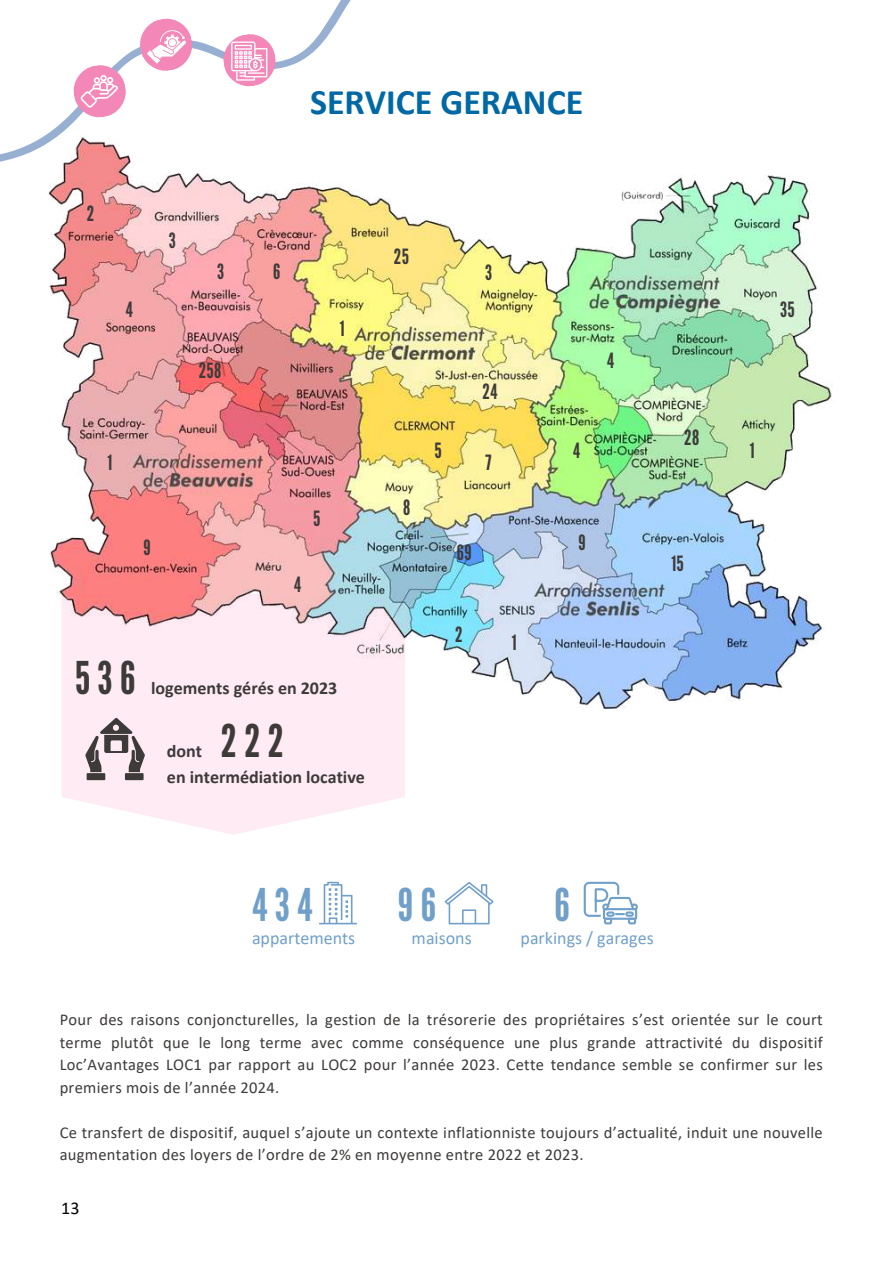
<style>
.page{position:relative;width:894px;height:1264px;background:#fff}
.page>*{position:absolute;margin:0;border:0;box-sizing:border-box;transform-origin:0 0}
.t1{font:45px "League Gothic";color:#70a0ca}
.t2{font:45px "League Gothic";letter-spacing:.165em;color:#3d3b3a}
.t3{font:700 36px "Calibri";color:#0068a5}
.t4{font:21px "League Gothic";letter-spacing:.02em;color:#3d3b3a}
.t5{font:700 18px/26.1px "Calibri";color:#3d3b3a}
.t6{font:18px "Calibri";color:#70a0ca}
.t7{font:18px "Calibri";color:#000}
.t8{font:16.5px/22.5px "Calibri";letter-spacing:.02em;color:#3d3b3a;text-align:justify}
</style>
<div class="page">
<svg style="left:319px;top:881px;width:38px;height:43px"></svg>
<svg style="left:444px;top:882px;width:49px;height:42px"></svg>
<svg style="left:583px;top:881px;width:54px;height:43px"></svg>
<svg style="left:62px;top:716px;width:343px;height:118px;fill:#ffebf3"></svg>
<svg style="left:85px;top:717px;width:60px;height:63px;background:#b2a5aa"></svg>
<img style="left:49px;top:175px;width:784px;height:541px">
<svg style="left:0;top:0;width:383px;height:210px"></svg>
<svg style="left:71px;top:63px;width:57px;height:56px"></svg>
<svg style="left:138px;top:17px;width:56px;height:56px"></svg>
<svg style="left:221px;top:32px;width:56px;height:56px"></svg>
<h2 class="t3" style="left:310px;top:87px;width:275px">SERVICE GERANCE</h2>
<p class="t4" style="left:87px;top:201px;width:9px">2</p>
<p class="t4" style="left:126px;top:297px;width:9px">4</p>
<p class="t4" style="left:169px;top:228px;width:9px">3</p>
<p class="t4" style="left:217px;top:260px;width:9px">3</p>
<p class="t4" style="left:199px;top:358px;width:24px">258</p>
<p class="t4" style="left:273px;top:260px;width:9px">6</p>
<p class="t4" style="left:339px;top:316px;width:6px">1</p>
<p class="t4" style="left:108px;top:450px;width:6px">1</p>
<p class="t4" style="left:143px;top:535px;width:9px">9</p>
<p class="t4" style="left:313px;top:506px;width:9px">5</p>
<p class="t4" style="left:294px;top:572px;width:9px">4</p>
<h1 class="t2" style="left:75px;top:651px;width:62px">536</h1>
<p class="t5" style="left:151px;top:676px;width:187px">logements gérés en 2023</p>
<h1 class="t2" style="left:221px;top:715px;width:65px">222</h1>
<p class="t5" style="left:167px;top:739px;width:199px">dont<br>en intermédiation locative</p>
<p class="t4" style="left:394px;top:244px;width:17px">25</p>
<p class="t4" style="left:485px;top:260px;width:9px">3</p>
<p class="t4" style="left:403px;top:496px;width:9px">8</p>
<p class="t4" style="left:434px;top:438px;width:9px">5</p>
<p class="t4" style="left:482px;top:379px;width:16px">24</p>
<p class="t4" style="left:485px;top:450px;width:8px">7</p>
<p class="t4" style="left:457px;top:540px;width:16px">69</p>
<p class="t4" style="left:455px;top:623px;width:9px">2</p>
<p class="t4" style="left:511px;top:630px;width:6px">1</p>
<p class="t4" style="left:607px;top:348px;width:9px">4</p>
<p class="t4" style="left:573px;top:438px;width:9px">4</p>
<p class="t4" style="left:578px;top:530px;width:9px">9</p>
<p class="t4" style="left:684px;top:425px;width:17px">28</p>
<p class="t4" style="left:671px;top:551px;width:14px">15</p>
<h1 class="t1" style="left:252px;top:878px;width:61px">434</h1>
<p class="t6" style="left:252px;top:930px;width:105px">appartements</p>
<h1 class="t1" style="left:398px;top:878px;width:40px">96</h1>
<p class="t6" style="left:411px;top:930px;width:62px">maisons</p>
<h1 class="t1" style="left:554px;top:878px;width:17px">6</h1>
<p class="t6" style="left:520px;top:930px;width:135px">parkings / garages</p>
<p class="t4" style="left:780px;top:297px;width:16px">35</p>
<p class="t4" style="left:749px;top:438px;width:6px">1</p>
<p class="t8" style="left:60px;top:1009px;width:764px">Pour des raisons conjoncturelles, la gestion de la trésorerie des propriétaires s’est orientée sur le court terme plutôt que le long terme avec comme conséquence une plus grande attractivité du dispositif Loc’Avantages LOC1 par rapport au LOC2 pour l’année 2023. Cette tendance semble se confirmer sur les premiers mois de l’année 2024.</p>
<p class="t8" style="left:60px;top:1122px;width:764px">Ce transfert de dispositif, auquel s’ajoute un contexte inflationniste toujours d’actualité, induit une nouvelle augmentation des loyers de l’ordre de 2% en moyenne entre 2022 et 2023.</p>
<p class="t7" style="left:61px;top:1199px;width:20px">13</p>
</div>
